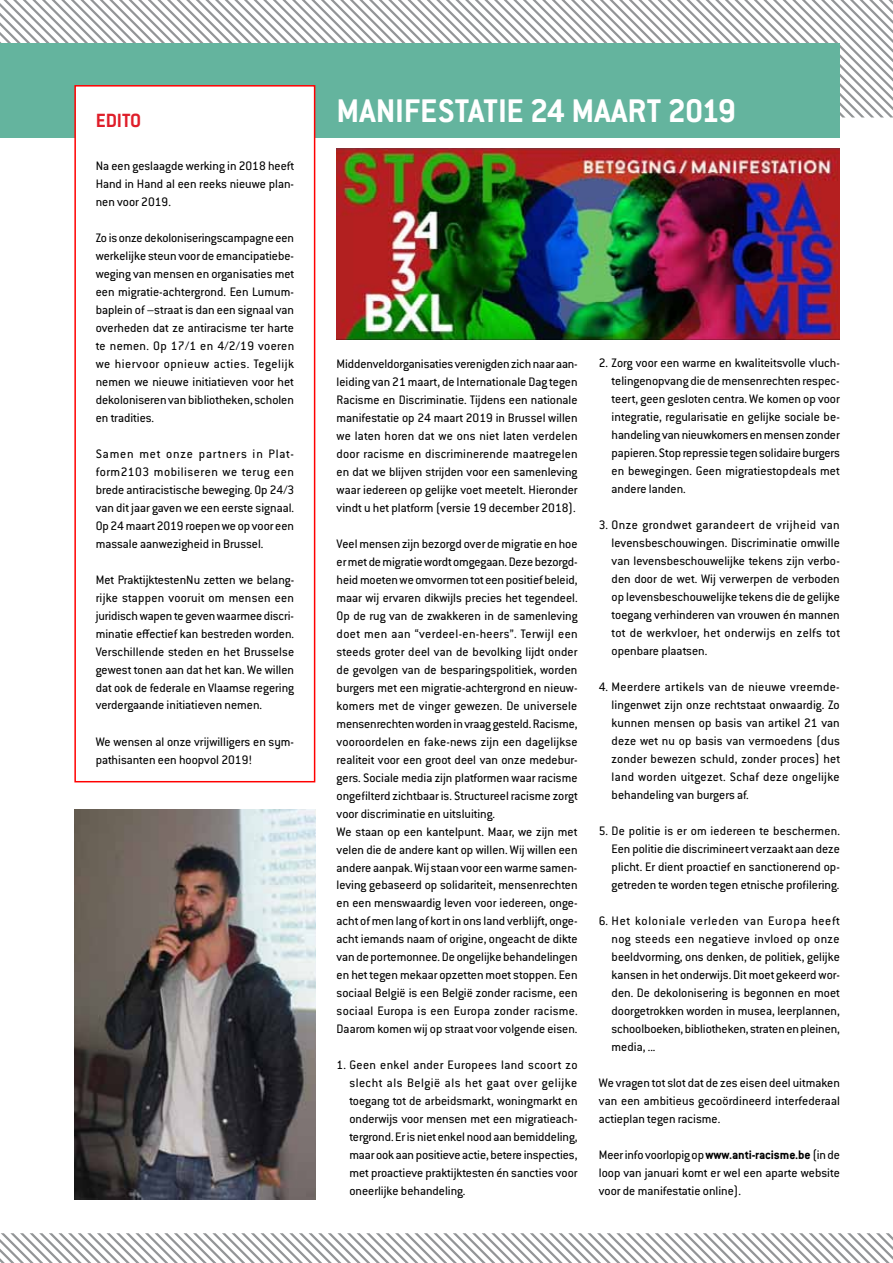
<style>
.page{position:relative;width:893px;height:1263px;background:#fff}
.page>*{position:absolute;margin:0;border:0;box-sizing:border-box;transform-origin:0 0}
.t1{font:700 36px "Conduit ITC Std";color:#fff}
.t2{font:700 21px "Conduit ITC Std";color:#df1e2a}
.t3{font:13.5px/18px "Conduit ITC Std";color:#000;text-align:justify}
.s1{font-weight:700}
</style>
<div class="page">
<svg style="left:0;top:0;width:893px;height:117px"></svg>
<svg style="left:0;top:1233px;width:893px;height:30px"></svg>
<img style="left:74px;top:809px;width:241px;height:390px">
<img style="left:337px;top:149px;width:503px;height:191px">
<div style="left:0;top:43px;width:840px;height:94px;background:#64b49e"></div>
<div style="left:74px;top:85px;width:241px;height:697px;background:#fff;border:2px solid #f00"></div>
<h2 class="t2" style="left:96px;top:108px;width:47px">EDITO</h2>
<p class="t3" style="left:96px;top:156px;width:200px">Na een geslaagde werking in 2018 heeft Hand in Hand al een reeks nieuwe plan&shy;nen voor 2019.</p>
<p class="t3" style="left:96px;top:228px;width:200px">Zo is onze dekoloniseringscampagne een werkelijke steun voor de emancipatiebe&shy;weging van mensen en organisaties met een migratie-achtergrond. Een Lumum&shy;baplein of –straat is dan een signaal van overheden dat ze antiracisme ter harte te nemen. Op 17/1 en 4/2/19 voeren we hiervoor opnieuw acties. Tegelijk nemen we nieuwe initiatieven voor het dekoloniseren van bibliotheken, scholen en tradities.</p>
<p class="t3" style="left:96px;top:444px;width:200px">Samen met onze partners in Plat&shy;form2103 mobiliseren we terug een brede antiracistische beweging. Op 24/3 van dit jaar gaven we een eerste signaal.<br>Op 24 maart 2019 roepen we op voor een massale aanwezigheid in Brussel.</p>
<p class="t3" style="left:96px;top:570px;width:200px">Met PraktijktestenNu zetten we belang&shy;rijke stappen vooruit om mensen een juridisch wapen te geven waarmee discri&shy;minatie effectief kan bestreden worden.<br>Verschillende steden en het Brusselse gewest tonen aan dat het kan. We willen dat ook de federale en Vlaamse regering verdergaande initiatieven nemen.</p>
<p class="t3" style="left:96px;top:732px;width:200px">We wensen al onze vrijwilligers en sym&shy;pathisanten een hoopvol 2019!</p>
<h1 class="t1" style="left:337px;top:89px;width:401px">manifestatie 24 maart 2019</h1>
<p class="t3" style="left:337px;top:354px;width:243px">Middenveldorganisaties verenigden zich naar aan&shy;leiding van 21 maart, de Internationale Dag tegen Racisme en Discriminatie. Tijdens een nationale manifestatie op 24 maart 2019 in Brussel willen we laten horen dat we ons niet laten verdelen door racisme en discriminerende maatregelen en dat we blijven strijden voor een samenleving waar iedereen op gelijke voet meetelt. Hieronder vindt u het platform (versie 19 december 2018).</p>
<p class="t3" style="left:337px;top:534px;width:243px;text-align:left">Veel mensen zijn bezorgd over de migratie en hoe er met de migratie wordt omgegaan. Deze bezorgd&shy;heid moeten we omvormen tot een positief beleid, maar wij ervaren dikwijls precies het tegendeel.<br>Op de rug van de zwakkeren in de samenleving doet men aan “verdeel-en-heers”. Terwijl een steeds groter deel van de bevolking lijdt onder de gevolgen van de besparingspolitiek, worden burgers met een migratie-achtergrond en nieuw&shy;komers met de vinger gewezen. De universele mensenrechten worden in vraag gesteld. Racisme, vooroordelen en fake-news zijn een dagelijkse realiteit voor een groot deel van onze medebur&shy;gers. Sociale media zijn platformen waar racisme ongefilterd zichtbaar is. Structureel racisme zorgt voor discriminatie en uitsluiting.<br>We staan op een kantelpunt. Maar, we zijn met velen die de andere kant op willen. Wij willen een andere aanpak. Wij staan voor een warme samen&shy;leving gebaseerd op solidariteit, mensenrechten en een menswaardig leven voor iedereen, onge&shy;acht of men lang of kort in ons land verblijft, onge&shy;acht iemands naam of origine, ongeacht de dikte van de portemonnee. De ongelijke behandelingen en het tegen mekaar opzetten moet stoppen. Een sociaal België is een België zonder racisme, een sociaal Europa is een Europa zonder racisme.<br>Daarom komen wij op straat voor volgende eisen.</p>
<p class="t3" style="left:349px;top:1056px;width:230px;text-indent:-13px">1. Geen enkel ander Europees land scoort zo slecht als België als het gaat over gelijke toegang tot de arbeidsmarkt, woningmarkt en onderwijs voor mensen met een migratieach&shy;tergrond. Er is niet enkel nood aan bemiddeling, maar ook aan positieve actie, betere inspecties, met proactieve praktijktesten én sancties voor oneerlijke behandeling.</p>
<p class="t3" style="left:612px;top:354px;width:230px;text-indent:-13px">2. Zorg voor een warme en kwaliteitsvolle vluch&shy;telingenopvang die de mensenrechten respec&shy;teert, geen gesloten centra. We komen op voor integratie, regularisatie en gelijke sociale be&shy;handeling van nieuwkomers en mensen zonder papieren. Stop repressie tegen solidaire burgers en bewegingen. Geen migratiestopdeals met andere landen.</p>
<p class="t3" style="left:612px;top:516px;width:230px;text-indent:-13px">3. Onze grondwet garandeert de vrijheid van levensbeschouwingen. Discriminatie omwille van levensbeschouwelijke tekens zijn verbo&shy;den door de wet. Wij verwerpen de verboden op levensbeschouwelijke tekens die de gelijke toegang verhinderen van vrouwen én mannen tot de werkvloer, het onderwijs en zelfs tot openbare plaatsen.</p>
<p class="t3" style="left:612px;top:678px;width:230px;text-indent:-13px">4. Meerdere artikels van de nieuwe vreemde&shy;lingenwet zijn onze rechtstaat onwaardig. Zo kunnen mensen op basis van artikel 21 van deze wet nu op basis van vermoedens (dus zonder bewezen schuld, zonder proces) het land worden uitgezet. Schaf deze ongelijke behandeling van burgers af.</p>
<p class="t3" style="left:612px;top:822px;width:230px;text-indent:-13px">5. De politie is er om iedereen te beschermen.<br>Een politie die discrimineert verzaakt aan deze plicht. Er dient proactief en sanctionerend op&shy;getreden te worden tegen etnische profilering.</p>
<p class="t3" style="left:612px;top:912px;width:230px;text-indent:-13px">6. Het koloniale verleden van Europa heeft nog steeds een negatieve invloed op onze beeldvorming, ons denken, de politiek, gelijke kansen in het onderwijs. Dit moet gekeerd wor&shy;den. De dekolonisering is begonnen en moet doorgetrokken worden in musea, leerplannen, schoolboeken, bibliotheken, straten en pleinen, media, ...</p>
<p class="t3" style="left:599px;top:1074px;width:243px">We vragen tot slot dat de zes eisen deel uitmaken van een ambitieus gecoördineerd interfederaal actieplan tegen racisme.</p>
<p class="t3" style="left:599px;top:1146px;width:243px">Meer info voorlopig op <span class="s1">www.anti-racisme.be</span> (in de loop van januari komt er wel een aparte website voor de manifestatie online).</p>
</div>
